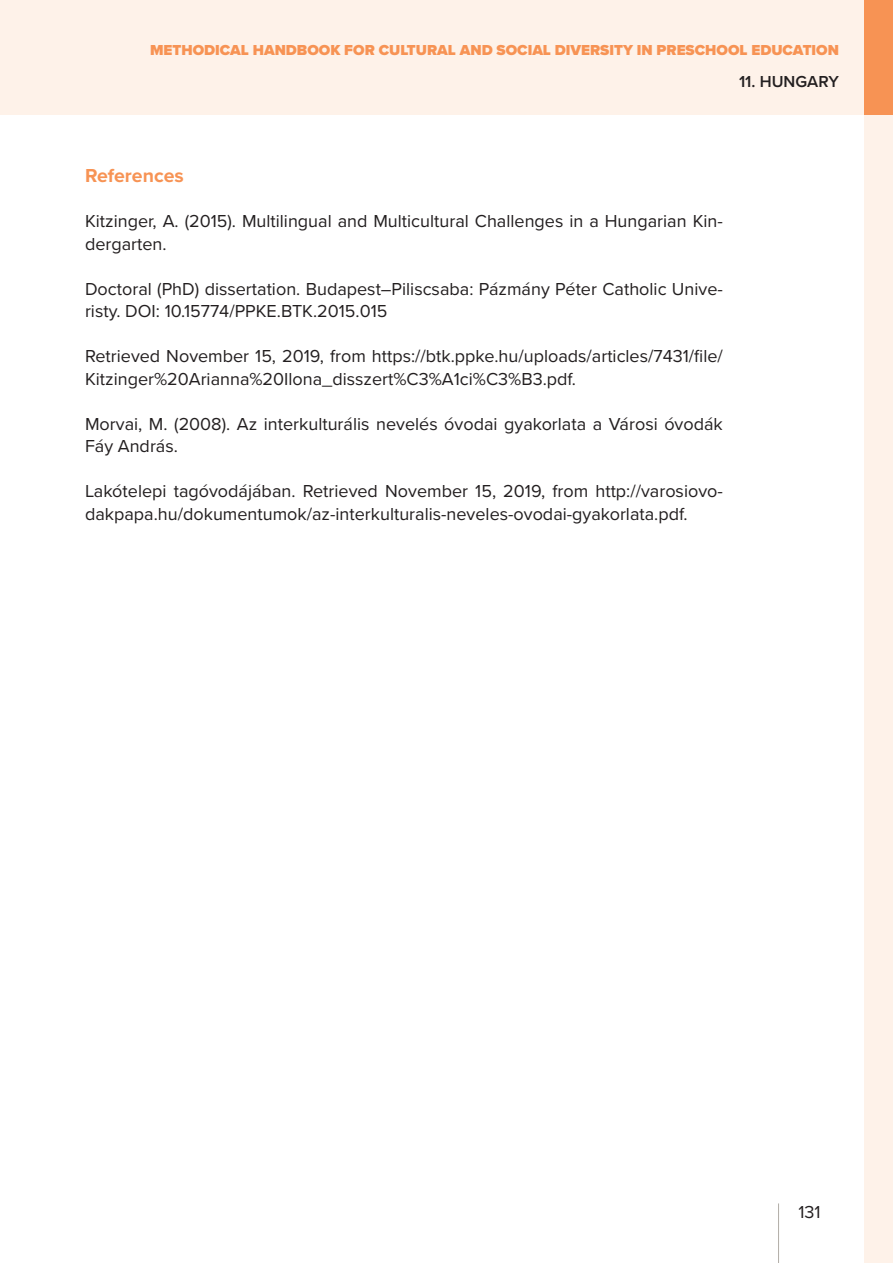
<style>
.page{position:relative;width:893px;height:1263px;background:#fff}
.page>*{position:absolute;margin:0;border:0;box-sizing:border-box;transform-origin:0 0}
.t1{font:700 19.5px "Proxima Nova";color:#f79354}
.t2{font:18px/22.5px "Proxima Nova";color:#231f20}
.t3{font:600 16.5px "Proxima Nova";color:#231f20}
.t4{font:900 15px "Proxima Nova";color:#f79354}
</style>
<div class="page">
<div style="left:864px;top:0;width:29px;height:1263px;background:#fef2e9"></div>
<hr style="left:778px;top:1203px;width:1px;height:60px;background:#b1ada7">
<div style="left:0;top:0;width:893px;height:115px;background:#fef2e9"></div>
<div style="left:864px;top:0;width:29px;height:115px;background:#f79354"></div>
<p class="t4" style="left:150px;top:39px;width:690px">METHODICAL HANDBOOK FOR CULTURAL AND SOCIAL DIVERSITY IN PRESCHOOL EDUCATION</p>
<p class="t3" style="left:739px;top:69px;width:101px">11. HUNGARY</p>
<p class="t1" style="left:85px;top:161px;width:100px">References</p>
<p class="t2" style="left:85px;top:209px;width:639px">Kitzinger, A. (2015). Multilingual and Multicultural Challenges in a Hungarian Kin&shy;dergarten.</p>
<p class="t2" style="left:85px;top:277px;width:639px">Doctoral (PhD) dissertation. Budapest–Piliscsaba: Pázmány Péter Catholic Unive&shy;risty. DOI: 10.15774/PPKE.BTK.2015.015</p>
<p class="t2" style="left:85px;top:344px;width:639px">Retrieved November 15, 2019, from https://btk.ppke.hu/uploads/articles/7431/file/<br>Kitzinger%20Arianna%20Ilona_disszert%C3%A1ci%C3%B3.pdf.</p>
<p class="t2" style="left:85px;top:412px;width:639px">Morvai, M. (2008). Az interkulturális nevelés óvodai gyakorlata a Városi óvodák<br>Fáy András.</p>
<p class="t2" style="left:85px;top:479px;width:639px">Lakótelepi tagóvodájában. Retrieved November 15, 2019, from http://varosiovo&shy;dakpapa.hu/dokumentumok/az-interkulturalis-neveles-ovodai-gyakorlata.pdf.</p>
<p class="t2" style="left:798px;top:1199px;width:24px">131</p>
</div>
